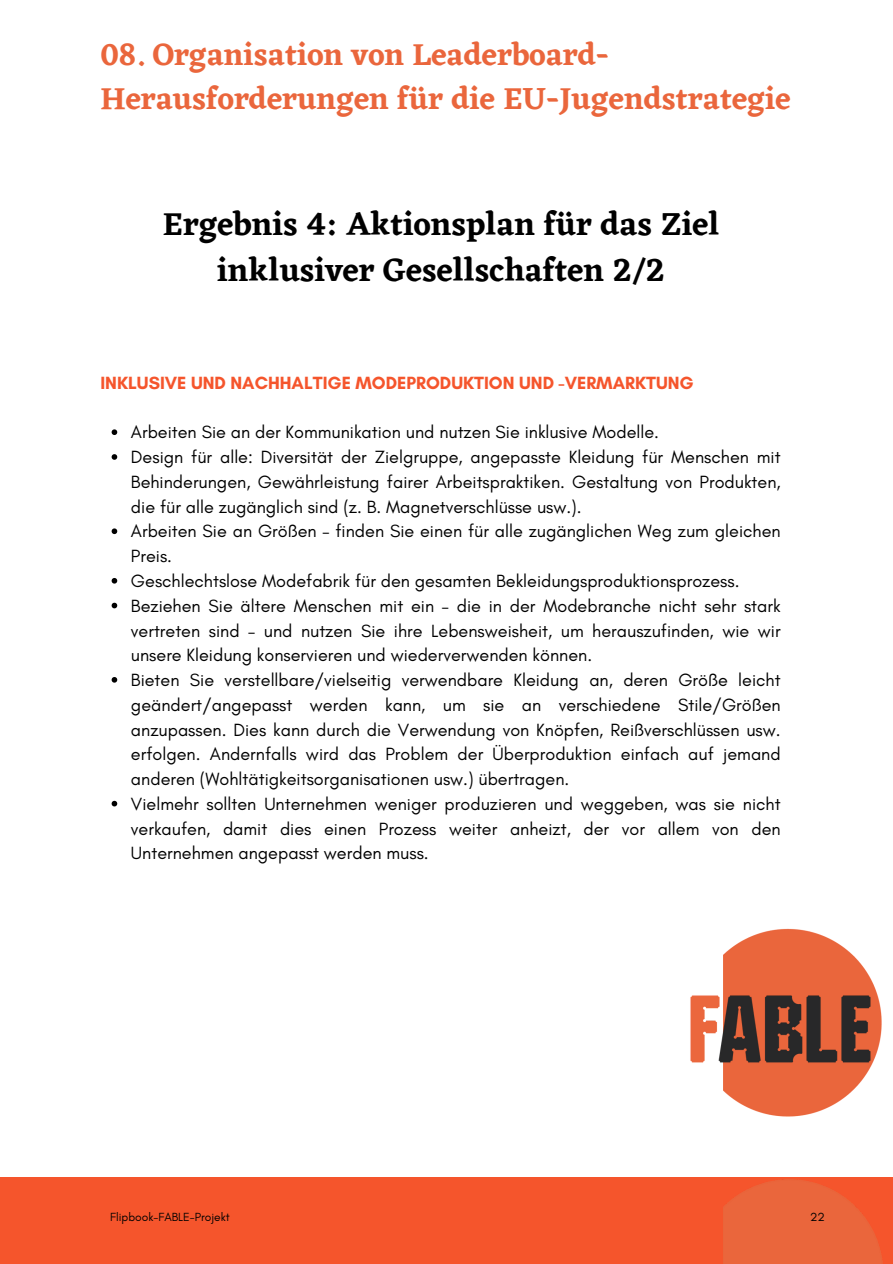
<style>
.page{position:relative;width:893px;height:1264px;background:#fff}
.page>*{position:absolute;margin:0;border:0;box-sizing:border-box;transform-origin:0 0}
.t1{font:600 33px/46.2px "Eczar";color:#000;text-align:center}
.t2{font:600 31.5px/43.8px "Eczar";color:#ea663c}
.t3{font:18px/24.8px "Glacial Indifference";color:#000}
.t4{font:700 18px "Glacial Indifference";color:#f5552c}
.t5{font:12px "Glacial Indifference";color:#000}
</style>
<div class="page">
<svg style="left:112px;top:429px;width:5px;height:6px"></svg>
<svg style="left:112px;top:454px;width:5px;height:6px"></svg>
<svg style="left:112px;top:528px;width:5px;height:6px"></svg>
<svg style="left:112px;top:578px;width:5px;height:5px"></svg>
<svg style="left:112px;top:602px;width:5px;height:6px"></svg>
<svg style="left:112px;top:677px;width:5px;height:5px"></svg>
<svg style="left:112px;top:800px;width:5px;height:6px"></svg>
<div style="left:0;top:1177px;width:892px;height:86px;background:#f5552c"></div>
<img style="left:723px;top:1179px;width:160px;height:84px">
<img style="left:690px;top:928px;width:192px;height:189px">
<h2 class="t2" style="left:100px;top:32px;width:691px">08. Organisation von Leaderboard-<br>Herausforderungen für die EU-Jugendstrategie</h2>
<h1 class="t1" style="left:163px;top:200px;width:558px">Ergebnis 4: Aktionsplan für das Ziel inklusiver Gesellschaften 2/2</h1>
<p class="t4" style="left:100px;top:372px;width:594px">INKLUSIVE UND NACHHALTIGE MODEPRODUKTION UND -VERMARKTUNG</p>
<p class="t3" style="left:131px;top:420px;width:651px">Arbeiten Sie an der Kommunikation und nutzen Sie inklusive Modelle.<br>Design für alle: Diversität der Zielgruppe, angepasste Kleidung für Menschen mit Behinderungen, Gewährleistung fairer Arbeitspraktiken. Gestaltung von Produkten, die für alle zugänglich sind (z. B. Magnetverschlüsse usw.).<br>Arbeiten Sie an Größen – finden Sie einen für alle zugänglichen Weg zum gleichen Preis.<br>Geschlechtslose Modefabrik für den gesamten Bekleidungsproduktionsprozess.<br>Beziehen Sie ältere Menschen mit ein – die in der Modebranche nicht sehr stark vertreten sind – und nutzen Sie ihre Lebensweisheit, um herauszufinden, wie wir unsere Kleidung konservieren und wiederverwenden können.<br>Bieten Sie verstellbare/vielseitig verwendbare Kleidung an, deren Größe leicht geändert/angepasst werden kann, um sie an verschiedene Stile/Größen anzupassen. Dies kann durch die Verwendung von Knöpfen, Reißverschlüssen usw. erfolgen. Andernfalls wird das Problem der Überproduktion einfach auf jemand anderen (Wohltätigkeitsorganisationen usw.) übertragen.<br>Vielmehr sollten Unternehmen weniger produzieren und weggeben, was sie nicht verkaufen, damit dies einen Prozess weiter anheizt, der vor allem von den Unternehmen angepasst werden muss.</p>
<p class="t5" style="left:110px;top:1209px;width:121px">Flipbook-FABLE-Projekt</p>
<p class="t5" style="left:810px;top:1209px;width:16px">22</p>
</div>
